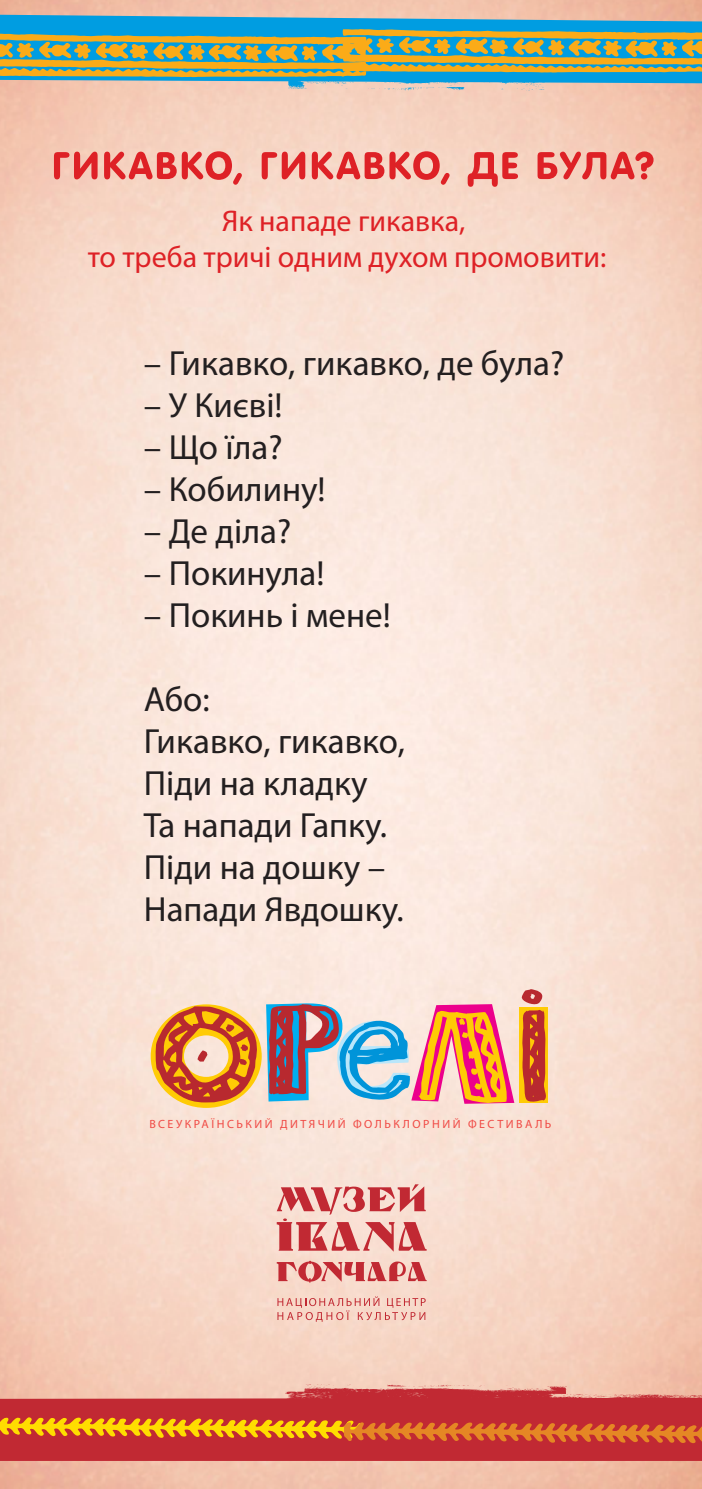
<style>
.page{position:relative;width:702px;height:1489px;background:#fff}
.page>*{position:absolute;margin:0;border:0;box-sizing:border-box;transform-origin:0 0}
.t1{font:35px/42px "Myriad Pro";color:#231f20}
.t2{font:30px/36px "Myriad Pro";color:#de2126;text-align:center}
.t3{font:12px "Myriad Pro";letter-spacing:.21em;color:#f04a45}
</style>
<div class="page">
<img style="left:0;top:0;width:702px;height:1488px">
<svg style="left:0;top:14px;width:702px;height:15px;background:#41a6d1"></svg>
<svg style="left:0;top:29px;width:702px;height:62px;background:#94a980"></svg>
<svg style="left:284px;top:1383px;width:418px;height:14px;background:#e08d83"></svg>
<div style="left:0;top:1397px;width:702px;height:63px;background:#c12933"></div>
<svg style="left:0;top:1415px;width:702px;height:30px;background:#d35d26"></svg>
<svg style="left:54px;top:152px;width:44px;height:27px"></svg>
<svg style="left:104px;top:151px;width:138px;height:34px;background:#ec8981"></svg>
<svg style="left:262px;top:152px;width:43px;height:27px"></svg>
<svg style="left:312px;top:151px;width:137px;height:34px;background:#ec8b84"></svg>
<svg style="left:467px;top:152px;width:51px;height:35px;background:#ea7f78"></svg>
<svg style="left:537px;top:151px;width:116px;height:28px;background:#e97b73"></svg>
<div style="left:519px;top:1007px;width:29px;height:96px;background:#ffcb05"></div>
<svg style="left:151px;top:1002px;width:363px;height:105px;background:#cd9f8b"></svg>
<svg style="left:521px;top:989px;width:28px;height:113px"></svg>
<svg style="left:277px;top:1184px;width:149px;height:67px;background:#e19390"></svg>
<svg style="left:277px;top:1260px;width:149px;height:22px;background:#de8a87"></svg>
<svg style="left:277px;top:1296px;width:148px;height:25px;background:#eebcb0"></svg>
<p class="t2" style="left:88px;top:203px;width:520px">Як нападе гикавка,<br>то треба тричі одним духом промовити:</p>
<p class="t1" style="left:144px;top:341px;width:422px">– Гикавко, гикавко, де була?</p>
<p class="t1" style="left:144px;top:383px;width:140px">– У Києві!</p>
<p class="t1" style="left:144px;top:425px;width:140px">– Що їла?</p>
<p class="t1" style="left:144px;top:467px;width:183px">– Кобилину!</p>
<p class="t1" style="left:144px;top:509px;width:149px">– Де діла?</p>
<p class="t1" style="left:144px;top:551px;width:182px">– Покинула!</p>
<p class="t1" style="left:144px;top:593px;width:248px">– Покинь і мене!</p>
<p class="t1" style="left:144px;top:677px;width:263px">Або:<br>Гикавко, гикавко,<br>Піди на кладку<br>Та напади Гапку.<br>Піди на дошку –<br>Напади Явдошку.</p>
<p class="t3" style="left:149px;top:1116px;width:403px">ВСЕУКРАЇНСЬКИЙ ДИТЯЧИЙ ФОЛЬКЛОРНИЙ ФЕСТИВАЛЬ</p>
</div>
